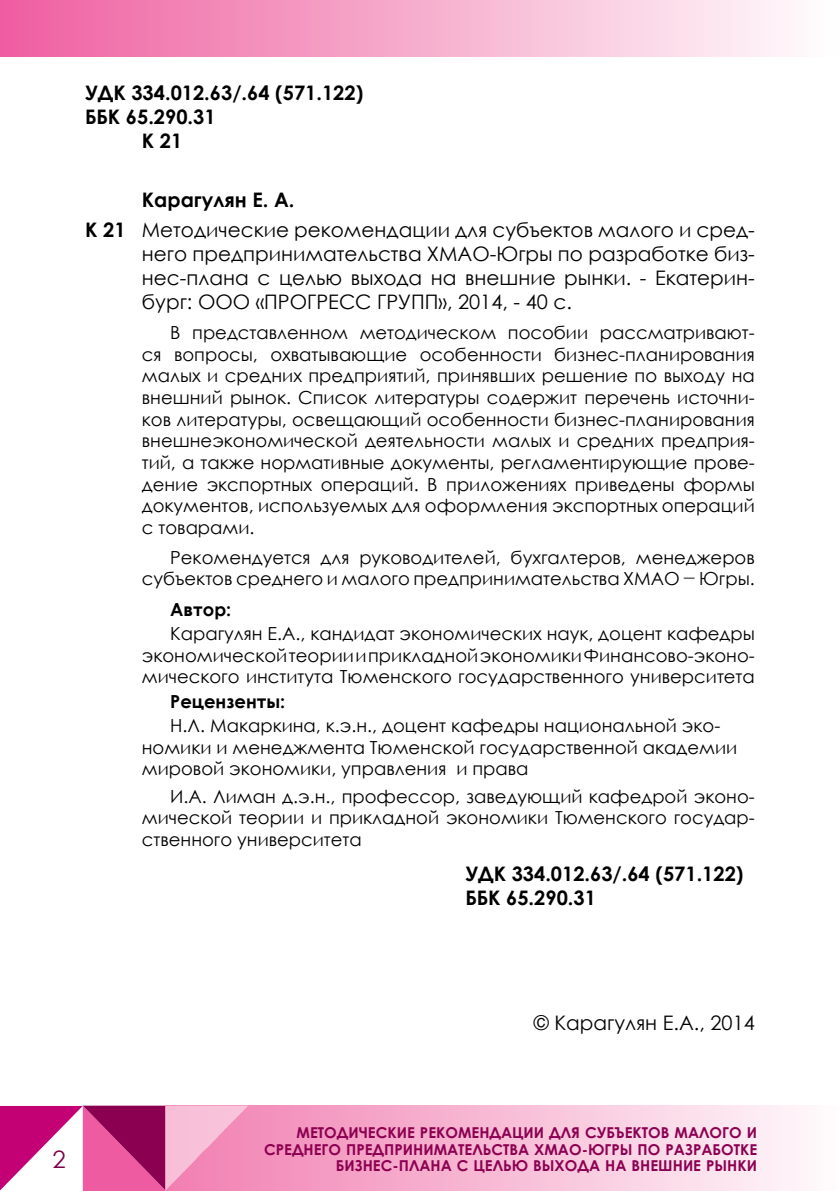
<style>
.page{position:relative;width:840px;height:1191px;background:#fff}
.page>*{position:absolute;margin:0;border:0;box-sizing:border-box;transform-origin:0 0}
.t1{font:24px "Century Gothic";color:#7b0046}
.t2{font:20px/24px "Century Gothic";color:#000;text-align:justify}
.t3{font:700 20px/24px "Century Gothic";color:#000}
.t4{font:18px/21.6px "Century Gothic";color:#000;text-align:justify}
.t5{font:700 18px "Century Gothic";color:#000}
.t6{font:700 15px/16.4px "Century Gothic";color:#8c0052;text-align:right}
.s1{font-family:"Europe"}
</style>
<div class="page">
<div style="left:0;top:0;width:839px;height:57px;background:linear-gradient(to right,#ee5fa0,#fffefd)"></div>
<svg style="left:0;top:1105px;width:165px;height:86px"></svg>
<svg style="left:165px;top:1106px;width:639px;height:85px;background:#f8c0d8"></svg>
<img style="left:165px;top:1105px;width:83px;height:85px">
<p class="t3" style="left:85px;top:80px;width:279px">УДК 334.012.63/.64 (571.122)</p>
<p class="t3" style="left:85px;top:104px;width:132px">ББК 65.290.31</p>
<p class="t3" style="left:142px;top:128px;width:42px">К 21</p>
<p class="t3" style="left:85px;top:217px;width:42px">К 21</p>
<p class="t3" style="left:142px;top:187px;width:154px">Карагулян Е. А.</p>
<p class="t2" style="left:142px;top:218px;width:614px">Методические рекомендации для субъектов малого и сред&shy;него предпринимательства ХМАО-Югры по разработке биз&shy;нес-плана с целью выхода на внешние рынки. - Екатерин&shy;бург: ООО «ПРОГРЕСС ГРУПП», 2014, - 40 с.</p>
<p class="t4" style="left:142px;top:322px;width:614px;text-indent:28px">В представленном методическом пособии рассматривают&shy;ся вопросы, охватывающие особенности бизнес-планирования малых и средних предприятий, принявших решение по выходу на внешний рынок. Список литературы содержит перечень источни&shy;ков литературы, освещающий особенности бизнес-планирования внешнеэкономической деятельности малых и средних предприя&shy;тий, а также нормативные документы, регламентирующие прове&shy;дение экспортных операций. В приложениях приведены формы документов, используемых для оформления экспортных операций с товарами.</p>
<p class="t4" style="left:142px;top:546px;width:614px;text-align:right">Рекомендуется для руководителей, бухгалтеров, менеджеров субъектов среднего и малого предпринимательства ХМАО <span class="s1">–</span> Югры.</p>
<p class="t5" style="left:170px;top:595px;width:63px">Автор:</p>
<p class="t4" style="left:142px;top:622px;width:614px;text-indent:28px">Карагулян Е.А., кандидат экономических наук, доцент кафедры экономической теории и прикладной экономики Финансово-эконо&shy;мического института Тюменского государственного университета</p>
<p class="t5" style="left:170px;top:687px;width:116px">Рецензенты:</p>
<p class="t4" style="left:142px;top:714px;width:596px;text-align:left;text-indent:28px">Н.Л. Макаркина, к.э.н., доцент кафедры национальной эко&shy;номики и менеджмента Тюменской государственной академии мировой экономики, управления и права</p>
<p class="t4" style="left:142px;top:785px;width:614px;text-indent:28px">И.А. Лиман д.э.н., профессор, заведующий кафедрой эконо&shy;мической теории и прикладной экономики Тюменского государ&shy;ственного университета</p>
<p class="t3" style="left:465px;top:861px;width:279px">УДК 334.012.63/.64 (571.122)<br>ББК 65.290.31</p>
<p class="t2" style="left:533px;top:1010px;width:222px">© Карагулян Е.А., 2014</p>
<p class="t6" style="left:264px;top:1123px;width:494px">МЕТОДИЧЕСКИЕ РЕКОМЕНДАЦИИ ДЛЯ СУБЪЕКТОВ МАЛОГО И<br>СРЕДНЕГО ПРЕДПРИНИМАТЕЛЬСТВА ХМАО-ЮГРЫ ПО РАЗРАБОТКЕ</p>
<h1 class="t1" style="left:52px;top:1142px;width:15px">2</h1>
<p class="t6" style="left:335px;top:1156px;width:422px">БИЗНЕС-ПЛАНА С ЦЕЛЬЮ ВЫХОДА НА ВНЕШНИЕ РЫНКИ</p>
</div>
